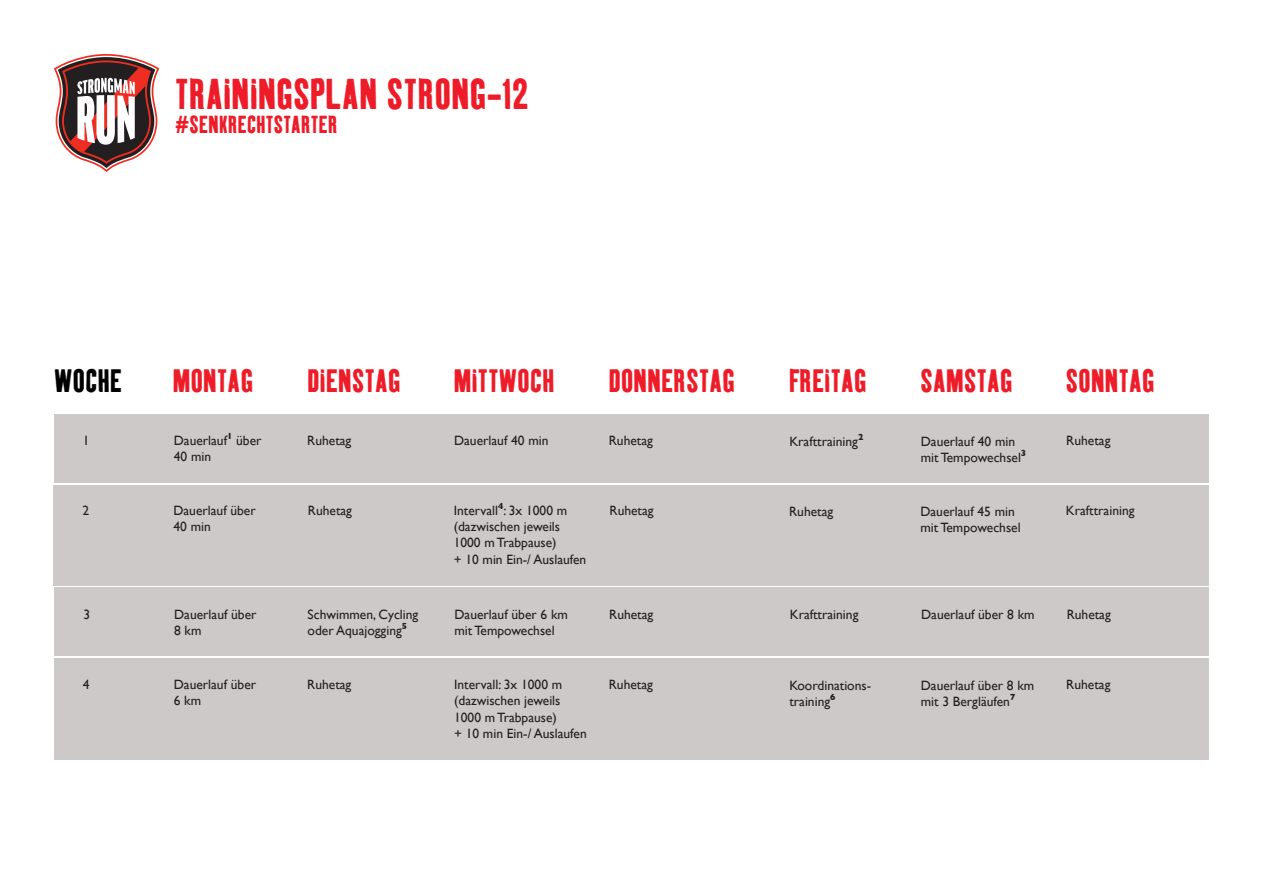
<style>
.page{position:relative;width:1263px;height:893px;background:#fff}
.page>*{position:absolute;margin:0;border:0;box-sizing:border-box;transform-origin:0 0}
.t1{font:42px "Kipp No 1";letter-spacing:.01em;color:#ee1c28}
.t2{font:31.65px "Kipp No 1";letter-spacing:.01em;color:#ee1c28}
.t3{font:31.65px "Kipp No 1";letter-spacing:.01em;color:#000}
.t4{font:24px "Kipp No 1";letter-spacing:.01em;color:#ee1c28}
.t5{font:13.5px/16.2px "Gill Sans";color:#231f20}
</style>
<div class="page">
<svg style="left:54px;top:54px;width:105px;height:118px"></svg>
<div style="left:54px;top:485px;width:1155px;height:100px;background:#cdc9c8"></div>
<div style="left:54px;top:414px;width:1155px;height:69px;background:#cdc9c8"></div>
<div style="left:54px;top:588px;width:1154px;height:68px;background:#cdc9c8"></div>
<div style="left:54px;top:658px;width:1154px;height:101px;background:#cdc9c8"></div>
<h1 class="t1" style="left:175px;top:69px;width:355px">TRAININGSPLAN STRONG-12</h1>
<h3 class="t4" style="left:175px;top:110px;width:164px">#SENKRECHTSTARTER</h3>
<h2 class="t3" style="left:54px;top:362px;width:69px">WOCHE</h2>
<h2 class="t2" style="left:173px;top:362px;width:82px">MONTAG</h2>
<h2 class="t2" style="left:307px;top:362px;width:95px">DIENSTAG</h2>
<h2 class="t2" style="left:454px;top:362px;width:102px">MITTWOCH</h2>
<h2 class="t2" style="left:609px;top:362px;width:128px">DONNERSTAG</h2>
<h2 class="t2" style="left:789px;top:362px;width:79px">FREITAG</h2>
<h2 class="t2" style="left:920px;top:362px;width:94px">SAMSTAG</h2>
<h2 class="t2" style="left:1066px;top:362px;width:90px">SONNTAG</h2>
<p class="t5" style="left:174px;top:432px;width:89px">Dauerlauf<sup>1</sup> über<br>40 min</p>
<p class="t5" style="left:83px;top:432px;width:8px">1</p>
<p class="t5" style="left:307px;top:432px;width:46px">Ruhetag</p>
<p class="t5" style="left:454px;top:433px;width:96px">Dauerlauf 40 min</p>
<p class="t5" style="left:609px;top:433px;width:46px">Ruhetag</p>
<p class="t5" style="left:789px;top:433px;width:75px">Krafttraining<sup>2</sup></p>
<p class="t5" style="left:921px;top:433px;width:107px">Dauerlauf 40 min mit Tempowechsel<sup>3</sup></p>
<p class="t5" style="left:1066px;top:432px;width:46px">Ruhetag</p>
<p class="t5" style="left:83px;top:502px;width:8px">2</p>
<p class="t5" style="left:308px;top:502px;width:46px">Ruhetag</p>
<p class="t5" style="left:454px;top:502px;width:134px">Intervall<sup>4</sup>: 3x 1000 m (dazwischen jeweils<br>1000 m Trabpause)<br>+ 10 min Ein-/ Auslaufen</p>
<p class="t5" style="left:609px;top:502px;width:46px">Ruhetag</p>
<p class="t5" style="left:789px;top:503px;width:46px">Ruhetag</p>
<p class="t5" style="left:920px;top:503px;width:102px">Dauerlauf 45 min mit Tempowechsel</p>
<p class="t5" style="left:1066px;top:502px;width:70px">Krafttraining</p>
<p class="t5" style="left:173px;top:502px;width:84px">Dauerlauf über<br>40 min</p>
<p class="t5" style="left:83px;top:606px;width:8px">3</p>
<p class="t5" style="left:308px;top:606px;width:112px">Schwimmen, Cycling oder Aquajogging<sup>5</sup></p>
<p class="t5" style="left:454px;top:606px;width:115px">Dauerlauf über 6 km mit Tempowechsel</p>
<p class="t5" style="left:609px;top:606px;width:46px">Ruhetag</p>
<p class="t5" style="left:790px;top:606px;width:70px">Krafttraining</p>
<p class="t5" style="left:921px;top:606px;width:115px">Dauerlauf über 8 km</p>
<p class="t5" style="left:1067px;top:606px;width:46px">Ruhetag</p>
<p class="t5" style="left:174px;top:606px;width:84px">Dauerlauf über<br>8 km</p>
<p class="t5" style="left:83px;top:676px;width:8px">4</p>
<p class="t5" style="left:307px;top:676px;width:46px">Ruhetag</p>
<p class="t5" style="left:454px;top:676px;width:134px">Intervall: 3x 1000 m (dazwischen jeweils<br>1000 m Trabpause)<br>+ 10 min Ein-/ Auslaufen</p>
<p class="t5" style="left:609px;top:676px;width:46px">Ruhetag</p>
<p class="t5" style="left:789px;top:677px;width:83px">Koordinations&shy;training<sup>6</sup></p>
<p class="t5" style="left:921px;top:677px;width:115px">Dauerlauf über 8 km mit 3 Bergläufen<sup>7</sup></p>
<p class="t5" style="left:1066px;top:676px;width:46px">Ruhetag</p>
<p class="t5" style="left:174px;top:676px;width:84px">Dauerlauf über<br>6 km</p>
</div>
